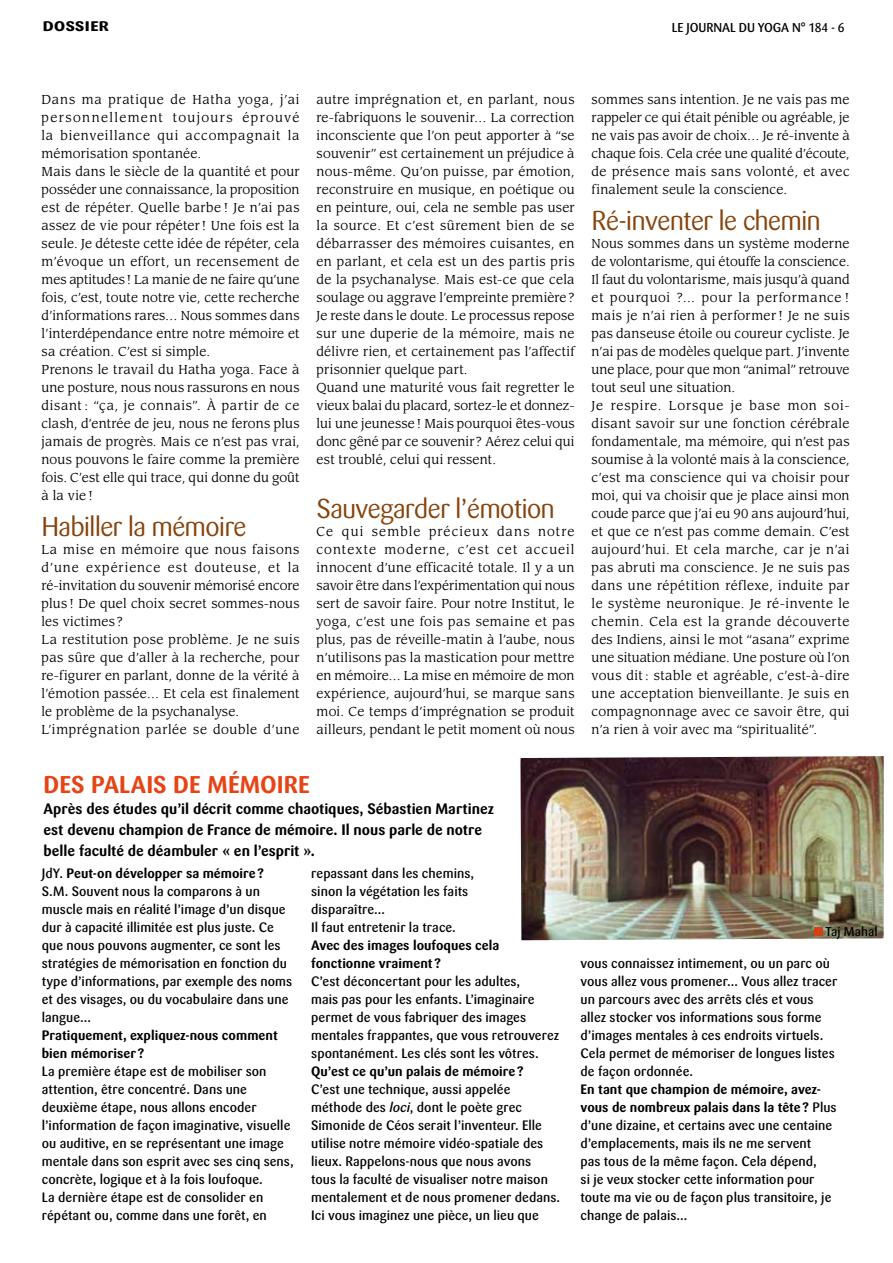
<style>
.page{position:relative;width:893px;height:1263px;background:#fff}
.page>*{position:absolute;margin:0;border:0;box-sizing:border-box;transform-origin:0 0}
.t1{font:27px "Sari";letter-spacing:-.04em;color:#87440c}
.t2{font:700 24px "Sari";letter-spacing:.005em;color:#e64415}
.t3{font:18px "Sari Bold Caps";color:#000;scale:1.1 1}
.t4{font:700 15px/21px "Sari";color:#000}
.t5{font:500 13.5px/18px "Sari";letter-spacing:.005em;color:#000}
.t6{font:700 13.5px/18px "Sari";letter-spacing:.005em;color:#000}
.t7{font:12.75px/18px "Leawood";letter-spacing:.02em;color:#000}
.t8{font:12.75px "Sari Medium Caps";letter-spacing:-.01em;color:#000;scale:.96 1}
.t9{font:500 12.75px "Sari";letter-spacing:.005em;color:#000}
.s1{font-weight:700}
.s2{font-style:italic}
</style>
<div class="page">
<img style="left:520px;top:756px;width:364px;height:184px">
<div style="left:814px;top:927px;width:8px;height:9px;background:#d54015"></div>
<h3 class="t3" style="left:43px;top:14px;width:62px">dossier</h3>
<p class="t8" style="left:672px;top:20px;width:181px">LE JOURNAL DU YOGA N° 184 - 6</p>
<p class="t7" style="left:42px;top:91px;width:260px">Dans ma pratique de Hatha yoga, j’ai personnellement toujours éprouvé la bienveillance qui accompagnait la mémorisation spontanée.<br>Mais dans le siècle de la quantité et pour posséder une connaissance, la proposition est de répéter. Quelle barbe ! Je n’ai pas assez de vie pour répéter ! Une fois est la seule. Je déteste cette idée de répéter, cela m’évoque un effort, un recensement de mes aptitudes! La manie de ne faire qu’une fois, c’est, toute notre vie, cette recherche d’informations rares… Nous sommes dans l’interdépendance entre notre mémoire et sa création. C’est si simple.<br>Prenons le travail du Hatha yoga. Face à une posture, nous nous rassurons en nous disant : “ça, je connais”. À partir de ce clash, d’entrée de jeu, nous ne ferons plus jamais de progrès. Mais ce n’est pas vrai, nous pouvons le faire comme la première fois. C’est elle qui trace, qui donne du goût à la vie !</p>
<h1 class="t1" style="left:42px;top:511px;width:207px">Habiller la mémoire</h1>
<p class="t7" style="left:42px;top:541px;width:260px">La mise en mémoire que nous faisons d’une expérience est douteuse, et la ré-invitation du souvenir mémorisé encore plus ! De quel choix secret sommes-nous les victimes ?<br>La restitution pose problème. Je ne suis pas sûre que d’aller à la recherche, pour re-figurer en parlant, donne de la vérité à l’émotion passée… Et cela est finalement le problème de la psychanalyse.<br>L’imprégnation parlée se double d’une</p>
<p class="t7" style="left:317px;top:91px;width:260px">autre imprégnation et, en parlant, nous re-fabriquons le souvenir… La correction inconsciente que l’on peut apporter à “se souvenir” est certainement un préjudice à nous-même. Qu’on puisse, par émotion, reconstruire en musique, en poétique ou en peinture, oui, cela ne semble pas user la source. Et c’est sûrement bien de se débarrasser des mémoires cuisantes, en en parlant, et cela est un des partis pris de la psychanalyse. Mais est-ce que cela soulage ou aggrave l’empreinte première?<br>Je reste dans le doute. Le processus repose sur une duperie de la mémoire, mais ne délivre rien, et certainement pas l’affectif prisonnier quelque part.<br>Quand une maturité vous fait regretter le vieux balai du placard, sortez-le et donnez&shy;lui une jeunesse! Mais pourquoi êtes-vous donc gêné par ce souvenir? Aérez celui qui est troublé, celui qui ressent.</p>
<h1 class="t1" style="left:317px;top:493px;width:240px">Sauvegarder l’émotion</h1>
<p class="t7" style="left:317px;top:523px;width:260px;text-align:justify">Ce qui semble précieux dans notre contexte moderne, c’est cet accueil innocent d’une efficacité totale. Il y a un savoir être dans l’expérimentation qui nous sert de savoir faire. Pour notre Institut, le yoga, c’est une fois pas semaine et pas plus, pas de réveille-matin à l’aube, nous n’utilisons pas la mastication pour mettre en mémoire… La mise en mémoire de mon expérience, aujourd’hui, se marque sans moi. Ce temps d’imprégnation se produit ailleurs, pendant le petit moment où nous</p>
<h2 class="t2" style="left:44px;top:770px;width:265px">Des pAlais de mémoire</h2>
<p class="t4" style="left:44px;top:798px;width:452px">Après des études qu’il décrit comme chaotiques, Sébastien Martinez est devenu champion de France de mémoire. Il nous parle de notre belle faculté de déambuler « en l’esprit ».</p>
<p class="t7" style="left:592px;top:91px;width:260px;text-align:justify">sommes sans intention. Je ne vais pas me rappeler ce qui était pénible ou agréable, je ne vais pas avoir de choix… Je ré-invente à chaque fois. Cela crée une qualité d’écoute, de présence mais sans volonté, et avec finalement seule la conscience.</p>
<h1 class="t1" style="left:592px;top:205px;width:231px">Ré-inventer le chemin</h1>
<p class="t7" style="left:592px;top:235px;width:260px">Nous sommes dans un système moderne de volontarisme, qui étouffe la conscience.<br>Il faut du volontarisme, mais jusqu’à quand et pourquoi ?… pour la performance ! mais je n’ai rien à performer ! Je ne suis pas danseuse étoile ou coureur cycliste. Je n’ai pas de modèles quelque part. J’invente une place, pour que mon “animal” retrouve tout seul une situation.<br>Je respire. Lorsque je base mon soi&shy;disant savoir sur une fonction cérébrale fondamentale, ma mémoire, qui n’est pas soumise à la volonté mais à la conscience, c’est ma conscience qui va choisir pour moi, qui va choisir que je place ainsi mon coude parce que j’ai eu 90 ans aujourd’hui, et que ce n’est pas comme demain. C’est aujourd’hui. Et cela marche, car je n’ai pas abruti ma conscience. Je ne suis pas dans une répétition réflexe, induite par le système neuronique. Je ré-invente le chemin. Cela est la grande découverte des Indiens, ainsi le mot “asana” exprime une situation médiane. Une posture où l’on vous dit : stable et agréable, c’est-à-dire une acceptation bienveillante. Je suis en compagnonnage avec ce savoir être, qui n’a rien à voir avec ma “spiritualité”.</p>
<p class="t5" style="left:42px;top:864px;width:252px">JdY. <span class="s1">Peut-on développer sa mémoire?<br></span>S.M. Souvent nous la comparons à un muscle mais en réalité l’image d’un disque dur à capacité illimitée est plus juste. Ce que nous pouvons augmenter, ce sont les stratégies de mémorisation en fonction du type d’informations, par exemple des noms et des visages, ou du vocabulaire dans une langue…</p>
<p class="t6" style="left:42px;top:1026px;width:238px">Pratiquement, expliquez-nous comment bien mémoriser?</p>
<p class="t5" style="left:42px;top:1062px;width:253px">La première étape est de mobiliser son attention, être concentré. Dans une deuxième étape, nous allons encoder l’information de façon imaginative, visuelle ou auditive, en se représentant une image mentale dans son esprit avec ses cinq sens, concrète, logique et à la fois loufoque.<br>La dernière étape est de consolider en répétant ou, comme dans une forêt, en</p>
<p class="t5" style="left:311px;top:864px;width:164px">repassant dans les chemins, sinon la végétation les faits disparaître…<br>Il faut entretenir la trace.</p>
<p class="t6" style="left:311px;top:936px;width:190px">Avec des images loufoques cela fonctionne vraiment?</p>
<p class="t5" style="left:311px;top:972px;width:250px">C’est déconcertant pour les adultes,<br>mais pas pour les enfants. L’imaginaire permet de vous fabriquer des images mentales frappantes, que vous retrouverez spontanément. Les clés sont les vôtres.</p>
<p class="t6" style="left:311px;top:1062px;width:214px">Qu’est ce qu’un palais de mémoire?</p>
<p class="t5" style="left:311px;top:1080px;width:251px">C’est une technique, aussi appelée méthode des <span class="s2">loci</span>, dont le poète grec Simonide de Céos serait l’inventeur. Elle utilise notre mémoire vidéo-spatiale des lieux. Rappelons-nous que nous avons<br>tous la faculté de visualiser notre maison mentalement et de nous promener dedans.<br>Ici vous imaginez une pièce, un lieu que</p>
<p class="t9" style="left:825px;top:924px;width:54px">Taj Mahal</p>
<p class="t5" style="left:581px;top:954px;width:258px">vous connaissez intimement, ou un parc où vous allez vous promener… Vous allez tracer un parcours avec des arrêts clés et vous allez stocker vos informations sous forme d’images mentales à ces endroits virtuels.<br>Cela permet de mémoriser de longues listes de façon ordonnée.</p>
<p class="t5" style="left:581px;top:1080px;width:258px"><span class="s1">En tant que champion de mémoire, avez&shy;vous de nombreux palais dans la tête?</span> Plus d’une dizaine, et certains avec une centaine d’emplacements, mais ils ne me servent<br>pas tous de la même façon. Cela dépend,<br>si je veux stocker cette information pour toute ma vie ou de façon plus transitoire, je change de palais…</p>
</div>
